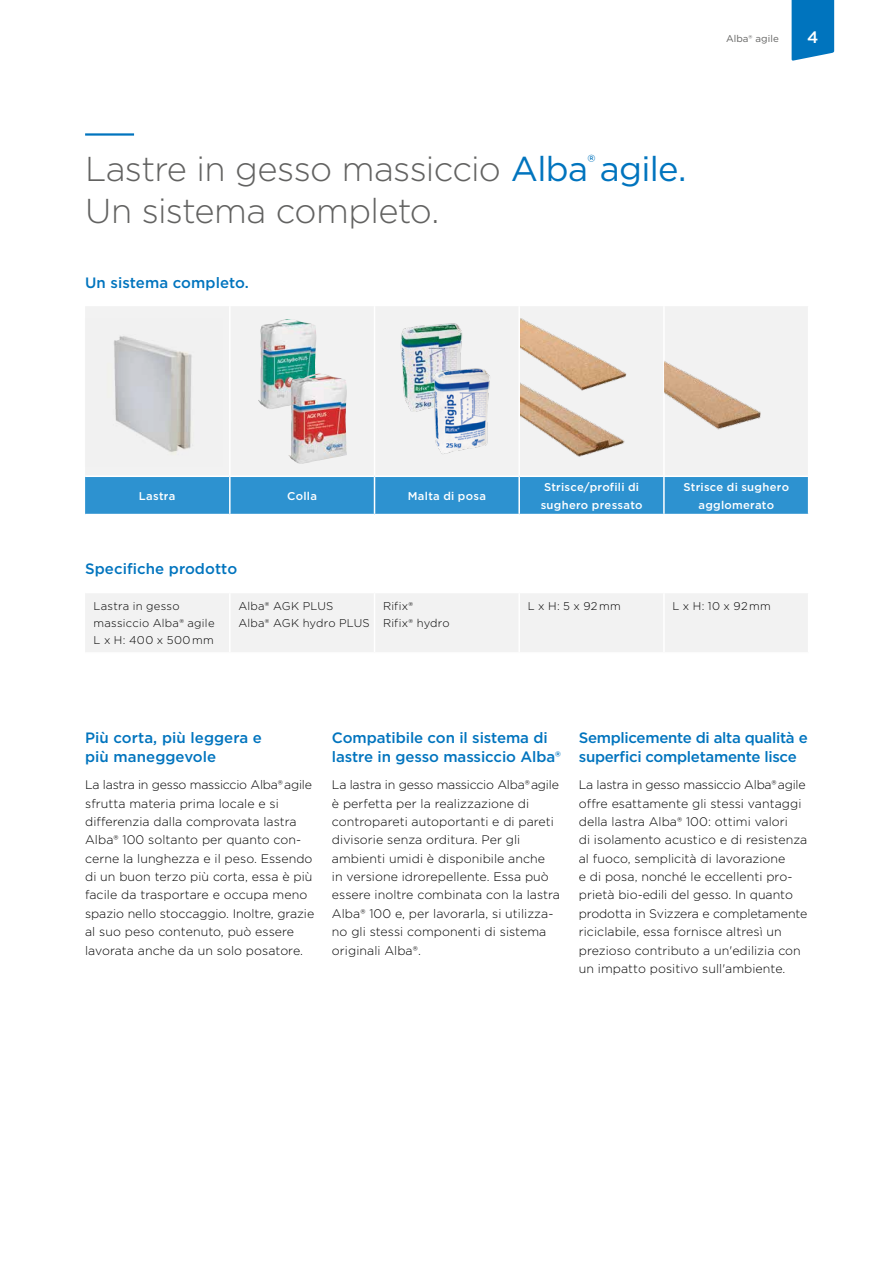
<style>
.page{position:relative;width:881px;height:1263px;background:#fff}
.page>*{position:absolute;margin:0;border:0;box-sizing:border-box;transform-origin:0 0}
.t1{font:300 34.5px/42px "Gotham";letter-spacing:-.02em;color:#626261}
.t2{font:500 16.5px "Gotham";color:#fff}
.t3{font:500 15px/18.3px "Gotham";letter-spacing:-.005em;color:#0074be}
.t4{font:300 12.3px/18.5px "Gotham";letter-spacing:.005em;color:#000}
.t5{font:300 11.25px/17.2px "Gotham";letter-spacing:.02em;color:#000}
.t6{font:500 11.25px/17.2px "Gotham";letter-spacing:.025em;color:#fff}
.t7{font:9.75px "Gotham";letter-spacing:.005em;color:#626261}
.s1{font-weight:400;color:#0074be}
</style>
<div class="page">
<svg style="left:791px;top:0;width:42px;height:61px;background:#157fc3"></svg>
<hr style="left:85px;top:133px;width:49px;height:3px;background:#0074be">
<div style="left:85px;top:306px;width:722px;height:169px;background:#f2f2f2"></div>
<div style="left:85px;top:477px;width:722px;height:37px;background:#2d92d0"></div>
<hr style="left:229px;top:306px;width:1px;height:169px;background:#fff">
<hr style="left:373px;top:306px;width:2px;height:169px;background:#fff">
<hr style="left:518px;top:306px;width:1px;height:169px;background:#fff">
<hr style="left:663px;top:306px;width:1px;height:169px;background:#fff">
<hr style="left:229px;top:477px;width:1px;height:37px;background:#fff">
<hr style="left:373px;top:477px;width:2px;height:37px;background:#fff">
<hr style="left:518px;top:477px;width:1px;height:37px;background:#fff">
<hr style="left:663px;top:477px;width:1px;height:37px;background:#fff">
<div style="left:85px;top:594px;width:722px;height:58px;background:#f2f2f2"></div>
<hr style="left:229px;top:593px;width:1px;height:59px;background:#fff">
<hr style="left:373px;top:593px;width:2px;height:59px;background:#fff">
<hr style="left:518px;top:593px;width:1px;height:59px;background:#fff">
<hr style="left:663px;top:593px;width:1px;height:59px;background:#fff">
<img style="left:387px;top:313px;width:88px;height:102px">
<img style="left:417px;top:357px;width:88px;height:102px">
<img style="left:85px;top:319px;width:138px;height:147px">
<img style="left:520px;top:310px;width:128px;height:97px">
<img style="left:520px;top:377px;width:120px;height:89px">
<img style="left:664px;top:356px;width:119px;height:89px">
<img style="left:258px;top:319px;width:48px;height:90px">
<img style="left:288px;top:374px;width:49px;height:90px">
<p class="t7" style="left:725px;top:32px;width:54px">Alba® agile</p>
<h2 class="t2" style="left:806px;top:26px;width:13px">4</h2>
<h1 class="t1" style="left:85px;top:147px;width:602px">Lastre in gesso massiccio <span class="s1">Alba</span><sup>®</sup> <span class="s1">agile.<br></span>Un sistema completo.</h1>
<p class="t3" style="left:85px;top:274px;width:165px">Un sistema completo.</p>
<p class="t6" style="left:139px;top:487px;width:38px">Lastra</p>
<p class="t6" style="left:287px;top:487px;width:31px">Colla</p>
<p class="t6" style="left:407px;top:487px;width:80px">Malta di posa</p>
<p class="t6" style="left:540px;top:478px;width:103px">Strisce/profili di sughero pressato</p>
<p class="t6" style="left:683px;top:478px;width:107px;text-align:center">Strisce di sughero agglomerato</p>
<p class="t3" style="left:85px;top:559px;width:153px">Specifiche prodotto</p>
<p class="t5" style="left:94px;top:597px;width:122px">Lastra in gesso massiccio Alba® agile<br>L x H: 400 x 500 mm</p>
<p class="t5" style="left:238px;top:597px;width:133px">Alba® AGK PLUS<br>Alba® AGK hydro PLUS</p>
<p class="t5" style="left:383px;top:597px;width:68px">Rifix®<br>Rifix® hydro</p>
<p class="t5" style="left:527px;top:597px;width:94px">L x H: 5 x 92 mm</p>
<p class="t5" style="left:672px;top:597px;width:100px">L x H: 10 x 92 mm</p>
<p class="t3" style="left:85px;top:729px;width:178px">Più corta, più leggera e più maneggevole</p>
<p class="t4" style="left:85px;top:775px;width:230px">La lastra in gesso massiccio Alba® agile sfrutta materia prima locale e si differenzia dalla comprovata lastra Alba® 100 soltanto per quanto con&shy;cerne la lunghezza e il peso. Essendo di un buon terzo più corta, essa è più facile da trasportare e occupa meno spazio nello stoccaggio. Inoltre, grazie al suo peso contenuto, può essere lavorata anche da un solo posatore.</p>
<p class="t3" style="left:332px;top:729px;width:230px">Compatibile con il sistema di lastre in gesso massiccio Alba®</p>
<p class="t4" style="left:332px;top:775px;width:229px">La lastra in gesso massiccio Alba® agile è perfetta per la realizzazione di contropareti autoportanti e di pareti divisorie senza orditura. Per gli ambienti umidi è disponibile anche<br>in versione idrorepellente. Essa può essere inoltre combinata con la lastra Alba® 100 e, per lavorarla, si utilizza&shy;no gli stessi componenti di sistema originali Alba®.</p>
<p class="t3" style="left:578px;top:729px;width:230px">Semplicemente di alta qualità e superfici completamente lisce</p>
<p class="t4" style="left:578px;top:775px;width:230px">La lastra in gesso massiccio Alba® agile offre esattamente gli stessi vantaggi della lastra Alba® 100: ottimi valori<br>di isolamento acustico e di resistenza al fuoco, semplicità di lavorazione<br>e di posa, nonché le eccellenti pro&shy;prietà bio-edili del gesso. In quanto prodotta in Svizzera e completamente riciclabile, essa fornisce altresì un prezioso contributo a un'edilizia con un impatto positivo sull'ambiente.</p>
</div>
